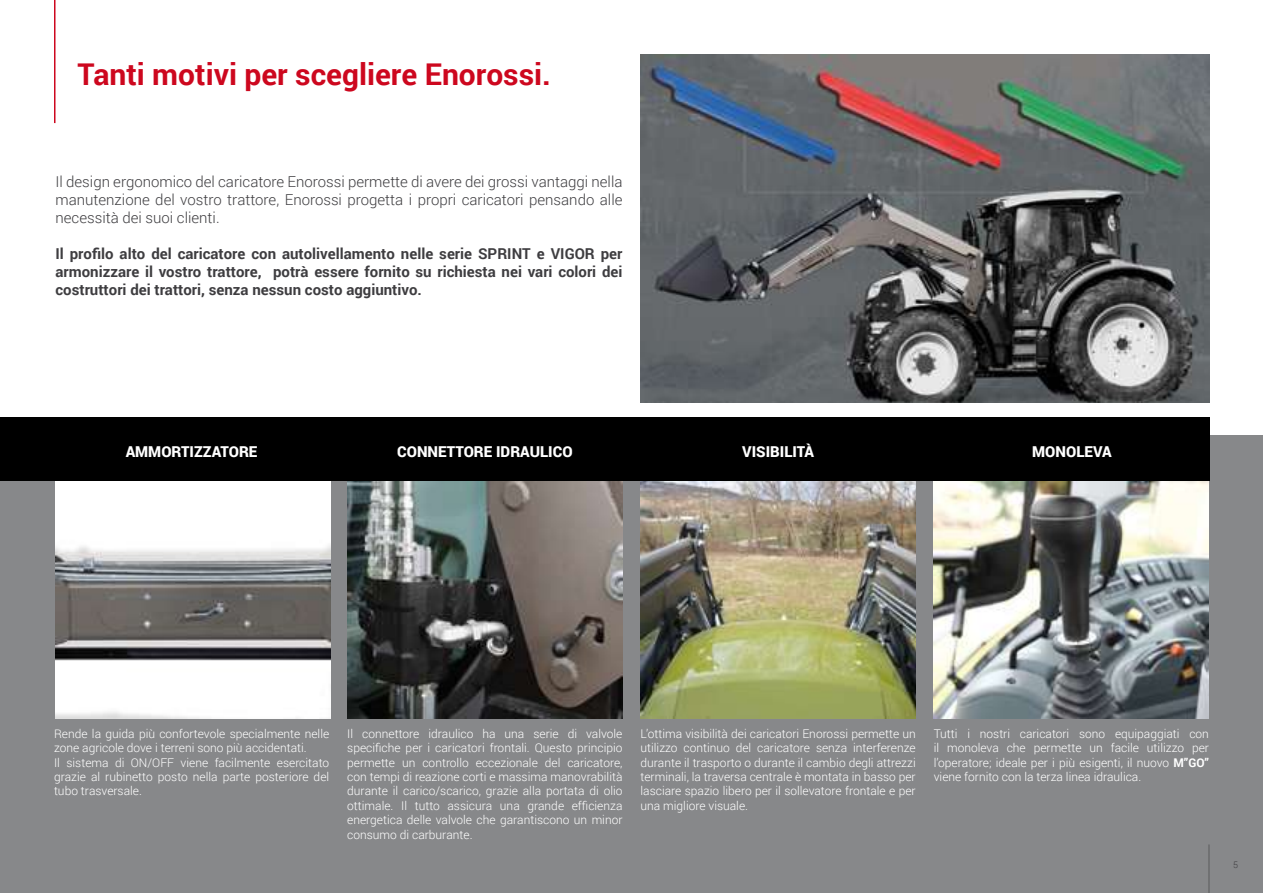
<style>
.page{position:relative;width:1263px;height:893px;background:#fff}
.page>*{position:absolute;margin:0;border:0;box-sizing:border-box;transform-origin:0 0}
.t1{font:700 30px "Roboto";color:#cd071e}
.t2{font:700 15px/18px "Roboto";color:#3e3d40;text-align:justify}
.t3{font:300 15px/18px "Roboto";color:#3e3d40;text-align:justify}
.t4{font:900 15px "Roboto";color:#fff}
.t5{font:300 12px/14.4px "Roboto";color:#fff;text-align:justify}
.t6{font:300 9px "Roboto";color:#3e3d40}
.s1{font-weight:700}
</style>
<div class="page">
<div style="left:0;top:436px;width:1263px;height:457px;background:#87888a"></div>
<img style="left:347px;top:481px;width:275px;height:237px">
<img style="left:56px;top:480px;width:275px;height:238px">
<img style="left:640px;top:480px;width:276px;height:238px">
<img style="left:934px;top:481px;width:275px;height:237px">
<div style="left:0;top:417px;width:1209px;height:63px;background:#000"></div>
<hr style="left:1208px;top:844px;width:1px;height:49px;background:#000">
<img style="left:640px;top:54px;width:569px;height:349px">
<hr style="left:54px;top:0;width:2px;height:123px;background:#cd071e">
<h1 class="t1" style="left:78px;top:54px;width:475px">Tanti motivi per scegliere Enorossi.</h1>
<p class="t3" style="left:56px;top:172px;width:568px">Il design ergonomico del caricatore Enorossi permette di avere dei grossi vantaggi nella manutenzione del vostro trattore, Enorossi progetta i propri caricatori pensando alle necessità dei suoi clienti.</p>
<p class="t2" style="left:56px;top:244px;width:568px">Il profilo alto del caricatore con autolivellamento nelle serie SPRINT e VIGOR per armonizzare il vostro trattore, potrà essere fornito su richiesta nei vari colori dei costruttori dei trattori, senza nessun costo aggiuntivo.</p>
<p class="t4" style="left:126px;top:441px;width:133px">AMMORTIZZATORE</p>
<p class="t4" style="left:397px;top:441px;width:177px">CONNETTORE IDRAULICO</p>
<p class="t4" style="left:742px;top:441px;width:73px">VISIBILITà</p>
<p class="t4" style="left:1032px;top:441px;width:81px">MONOLEVA</p>
<p class="t5" style="left:54px;top:726px;width:277px;text-align:left">Rende la guida più confortevole specialmente nelle zone agricole dove i terreni sono più accidentati.<br>Il sistema di ON/OFF viene facilmente esercitato grazie al rubinetto posto nella parte posteriore del tubo trasversale.</p>
<p class="t5" style="left:347px;top:726px;width:277px">Il connettore idraulico ha una serie di valvole specifiche per i caricatori frontali. Questo principio permette un controllo eccezionale del caricatore, con tempi di reazione corti e massima manovrabilità durante il carico/scarico, grazie alla portata di olio ottimale. Il tutto assicura una grande efficienza energetica delle valvole che garantiscono un minor consumo di carburante.</p>
<p class="t5" style="left:640px;top:726px;width:277px">L’ottima visibilità dei caricatori Enorossi permette un utilizzo continuo del caricatore senza interferenze durante il trasporto o durante il cambio degli attrezzi terminali, la traversa centrale è montata in basso per lasciare spazio libero per il sollevatore frontale e per una migliore visuale.</p>
<p class="t5" style="left:934px;top:726px;width:277px">Tutti i nostri caricatori sono equipaggiati con il monoleva che permette un facile utilizzo per l’operatore; ideale per i più esigenti, il nuovo <span class="s1">M”GO” </span>viene fornito con la terza linea idraulica.</p>
<p class="t6" style="left:1232px;top:858px;width:6px">5</p>
</div>
